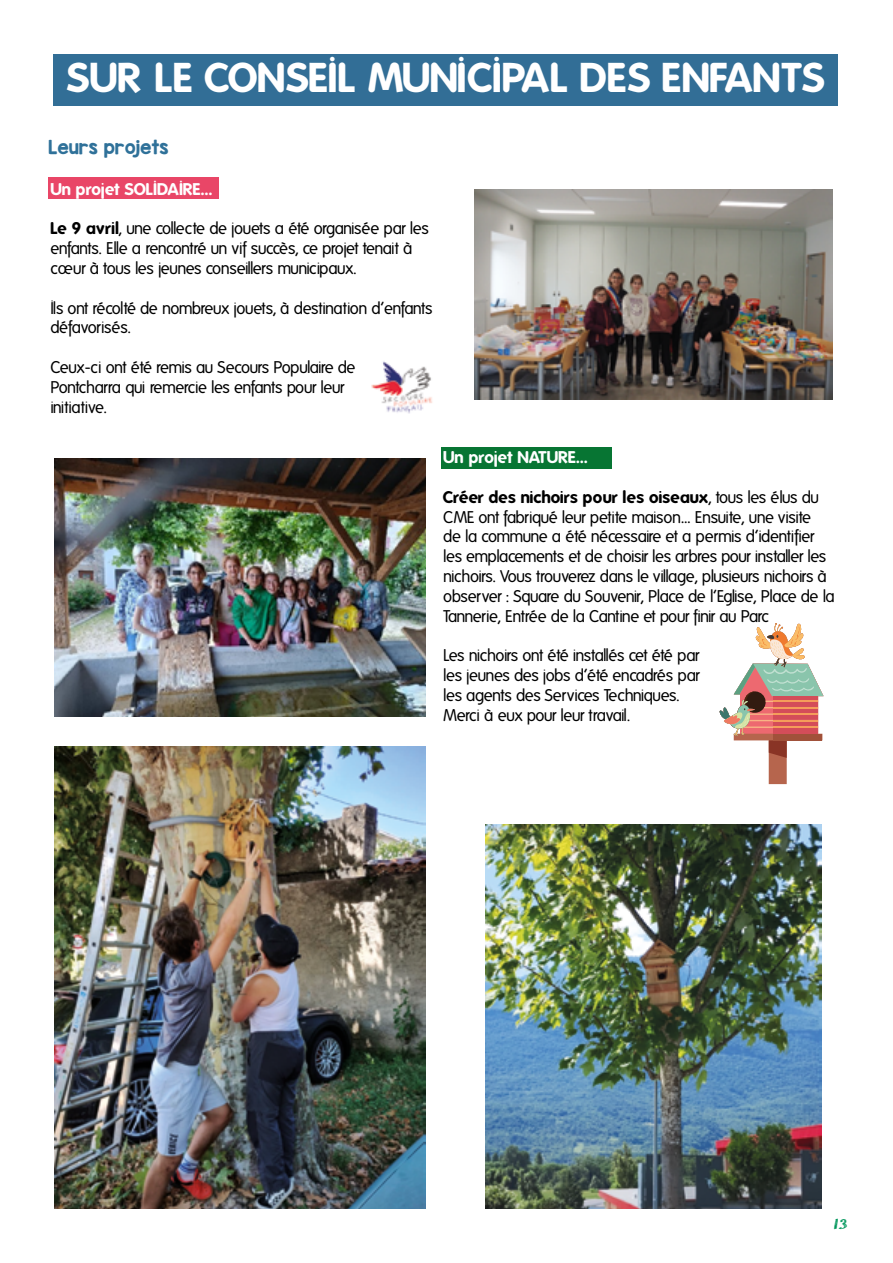
<style>
.page{position:relative;width:893px;height:1263px;background:#fff}
.page>*{position:absolute;margin:0;border:0;box-sizing:border-box;transform-origin:0 0}
.t1{font:700 40.5px "Folks";color:#fff}
.t2{font:16.5px/19.8px "Folks";letter-spacing:-.035em;color:#000}
.t3{font:700 16.5px "Folks";letter-spacing:-.03em;color:#fff}
.t4{font:16.5px "KG Red Hands";color:#2f7199}
.t5{font:16.5px "Advert";color:#00965b}
.s1{font-weight:700}
</style>
<div class="page">
<div style="left:441px;top:448px;width:170px;height:21px;background:#077533"></div>
<div style="left:48px;top:177px;width:171px;height:22px;background:#e94667"></div>
<div style="left:53px;top:54px;width:785px;height:51px;background:#326e96"></div>
<img style="left:475px;top:190px;width:358px;height:210px">
<img style="left:371px;top:361px;width:61px;height:53px">
<svg style="left:720px;top:623px;width:103px;height:161px"></svg>
<img style="left:54px;top:458px;width:372px;height:259px">
<img style="left:485px;top:824px;width:337px;height:385px">
<img style="left:54px;top:747px;width:372px;height:462px">
<h1 class="t1" style="left:67px;top:54px;width:759px">SUR LE CONSEIL MUNICIPAL DES ENFANTS</h1>
<p class="t4" style="left:48px;top:136px;width:122px">Leurs projets</p>
<p class="t3" style="left:50px;top:179px;width:164px">Un projet SOLIDAIRE…</p>
<p class="t2" style="left:50px;top:219px;width:380px"><span class="s1">Le 9 avril</span>, une collecte de jouets a été organisée par les enfants. Elle a rencontré un vif succès, ce projet tenait à cœur à tous les jeunes conseillers municipaux.</p>
<p class="t2" style="left:50px;top:298px;width:384px">Ils ont récolté de nombreux jouets, à destination d’enfants défavorisés.</p>
<p class="t2" style="left:50px;top:358px;width:307px">Ceux-ci ont été remis au Secours Populaire de<br>Pontcharra qui remercie les enfants pour leur initiative.</p>
<p class="t3" style="left:443px;top:448px;width:146px">Un projet NATURE…</p>
<p class="t2" style="left:443px;top:487px;width:393px"><span class="s1">Créer des nichoirs pour les oiseaux</span>, tous les élus du CME ont fabriqué leur petite maison… Ensuite, une visite<br>de la commune a été nécessaire et a permis d’identifier les emplacements et de choisir les arbres pour installer les nichoirs. Vous trouverez dans le village, plusieurs nichoirs à observer : Square du Souvenir, Place de l’Eglise, Place de la Tannerie, Entrée de la Cantine et pour finir au Parc</p>
<p class="t2" style="left:443px;top:646px;width:258px">Les nichoirs ont été installés cet été par les jeunes des jobs d’été encadrés par les agents des Services Techniques.<br>Merci à eux pour leur travail.</p>
<p class="t5" style="left:834px;top:1212px;width:16px">13</p>
</div>
